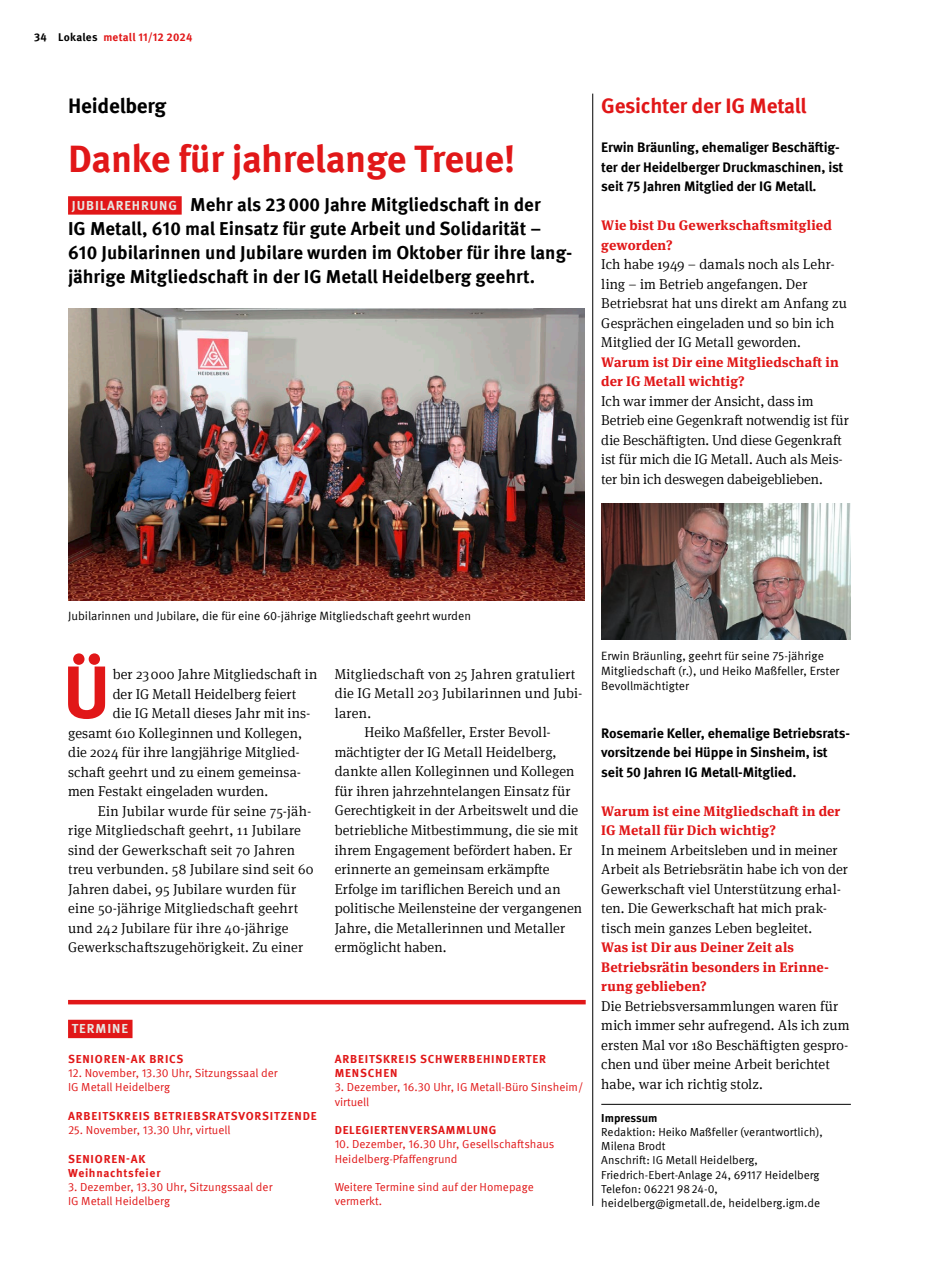
<style>
.page{position:relative;width:936px;height:1285px;background:#fff}
.page>*{position:absolute;margin:0;border:0;box-sizing:border-box;transform-origin:0 0}
.t1{font:700 74.1px "Meta IGM";color:#e11718}
.t2{font:700 38.25px "Meta IGM";letter-spacing:-.015em;color:#e11718}
.t3{font:700 21px "Meta IGM";letter-spacing:-.01em;color:#e11718}
.t4{font:700 21px "Meta IGM";letter-spacing:-.01em;color:#000}
.t5{font:700 18.75px/24px "Meta IGM";color:#000}
.t6{font:300 14.25px/19.5px "Meta Serif IGM";color:#000}
.t7{font:300 14.25px "Meta Serif IGM";letter-spacing:.025em;color:#000}
.t8{font:700 13.8px/19.5px "Meta Serif IGM";letter-spacing:.015em;color:#e11718}
.t9{font:700 13.8px/19.5px "Meta IGM";letter-spacing:-.01em;color:#000}
.t10{font:700 13.2px "Meta IGM";letter-spacing:.07em;color:#e7e6e2}
.t11{font:12px/15px "Meta IGM";color:#000}
.t12{font:11.7px/14.2px "Meta IGM";color:#e11718}
.t13{font:11.7px/14.2px "Meta IGM";color:#000}
.t14{font:700 11.7px/14.2px "Meta IGM";letter-spacing:.07em;color:#e11718}
.t15{font:700 11.7px "Meta IGM";letter-spacing:-.005em;color:#000}
.t16{font:700 11.25px "Meta IGM";letter-spacing:.02em;color:#e11718}
.s1{color:#000}
.s2{font-size:13.2px;color:#e7e6e2}
</style>
<div class="page">
<div style="left:68px;top:196px;width:114px;height:18px;background:#e11718"></div>
<img style="left:68px;top:308px;width:516px;height:293px">
<img style="left:601px;top:503px;width:249px;height:137px">
<hr style="left:601px;top:1103px;width:249px;height:1px;background:#000">
<hr style="left:592px;top:94px;width:1px;height:1111px;background:#000">
<div style="left:68px;top:999px;width:517px;height:5px;background:#e11718"></div>
<div style="left:68px;top:1019px;width:64px;height:18px;background:#e11718"></div>
<p class="t16" style="left:34px;top:28px;width:160px"><span class="s1">34 Lokales</span> metall 11/12 2024</p>
<h3 class="t4" style="left:68px;top:89px;width:100px">Heidelberg</h3>
<h2 class="t2" style="left:68px;top:128px;width:449px">Danke für jahrelange Treue!</h2>
<p class="t5" style="left:68px;top:191px;width:505px"><span class="s2">JUBILAREHRUNG</span> Mehr als 23000 Jahre Mitgliedschaft in der<br>IG Metall, 610 mal Einsatz für gute Arbeit und Solidarität – 610 Jubilarinnen und Jubilare wurden im Oktober für ihre lang&shy;jährige Mitgliedschaft in der IG Metall Heidelberg geehrt.</p>
<h3 class="t3" style="left:601px;top:89px;width:207px">Gesichter der IG Metall</h3>
<p class="t9" style="left:601px;top:137px;width:244px">Erwin Bräunling, ehemaliger Beschäftig&shy;ter der Heidelberger Druckmaschinen, ist seit 75 Jahren Mitglied der IG Metall.</p>
<p class="t8" style="left:601px;top:214px;width:232px">Wie bist Du Gewerkschaftsmitglied geworden?</p>
<p class="t6" style="left:601px;top:254px;width:247px">Ich habe 1949 – damals noch als Lehr&shy;ling – im Betrieb angefangen. Der Betriebsrat hat uns direkt am Anfang zu Gesprächen eingeladen und so bin ich Mitglied der IG Metall geworden.</p>
<p class="t8" style="left:601px;top:351px;width:239px">Warum ist Dir eine Mitgliedschaft in der IG Metall wichtig?</p>
<p class="t6" style="left:601px;top:390px;width:249px">Ich war immer der Ansicht, dass im Betrieb eine Gegenkraft notwendig ist für die Beschäftigten. Und diese Gegenkraft ist für mich die IG Metall. Auch als Meis&shy;ter bin ich deswegen dabeigeblieben.</p>
<p class="t11" style="left:68px;top:608px;width:404px">Jubilarinnen und Jubilare, die für eine 60-jährige Mitgliedschaft geehrt wurden</p>
<h1 class="t1" style="left:63px;top:634px;width:49px">Ü</h1>
<p class="t6" style="left:113px;top:663px;width:206px">ber 23000 Jahre Mitgliedschaft in</p>
<p class="t6" style="left:113px;top:683px;width:185px">der IG Metall Heidelberg feiert</p>
<p class="t6" style="left:113px;top:702px;width:199px">die IG Metall dieses Jahr mit ins-</p>
<p class="t6" style="left:68px;top:722px;width:235px">gesamt 610 Kolleginnen und Kollegen,</p>
<p class="t6" style="left:68px;top:741px;width:233px">die 2024 für ihre langjährige Mitglied-</p>
<p class="t6" style="left:68px;top:761px;width:234px">schaft geehrt und zu einem gemeinsa-</p>
<p class="t6" style="left:68px;top:780px;width:201px">men Festakt eingeladen wurden.</p>
<p class="t6" style="left:98px;top:800px;width:215px">Ein Jubilar wurde für seine 75-jäh-</p>
<p class="t6" style="left:68px;top:819px;width:234px">rige Mitgliedschaft geehrt, 11 Jubilare</p>
<p class="t6" style="left:68px;top:839px;width:229px">sind der Gewerkschaft seit 70 Jahren</p>
<p class="t6" style="left:68px;top:858px;width:247px">treu verbunden. 58 Jubilare sind seit 60</p>
<p class="t6" style="left:68px;top:878px;width:229px">Jahren dabei, 95 Jubilare wurden für</p>
<p class="t6" style="left:68px;top:897px;width:232px">eine 50-jährige Mitgliedschaft geehrt</p>
<p class="t7" style="left:68px;top:917px;width:222px">und 242 Jubilare für ihre 40-jährige</p>
<p class="t6" style="left:68px;top:936px;width:237px">Gewerkschaftszugehörigkeit. Zu einer</p>
<p class="t6" style="left:334px;top:663px;width:242px">Mitgliedschaft von 25 Jahren gratuliert</p>
<p class="t6" style="left:334px;top:683px;width:249px">die IG Metall 203 Jubilarinnen und Jubi-</p>
<p class="t6" style="left:334px;top:702px;width:38px">laren.</p>
<p class="t6" style="left:364px;top:722px;width:188px">Heiko Maßfeller, Erster Bevoll-</p>
<p class="t6" style="left:334px;top:741px;width:223px">mächtigter der IG Metall Heidelberg,</p>
<p class="t6" style="left:334px;top:761px;width:241px">dankte allen Kolleginnen und Kollegen</p>
<p class="t6" style="left:334px;top:780px;width:237px">für ihren jahrzehntelangen Einsatz für</p>
<p class="t6" style="left:334px;top:800px;width:245px">Gerechtigkeit in der Arbeitswelt und die</p>
<p class="t6" style="left:334px;top:819px;width:245px">betriebliche Mitbestimmung, die sie mit</p>
<p class="t6" style="left:334px;top:839px;width:239px">ihrem Engagement befördert haben. Er</p>
<p class="t6" style="left:334px;top:858px;width:216px">erinnerte an gemeinsam erkämpfte</p>
<p class="t6" style="left:334px;top:878px;width:227px">Erfolge im tariflichen Bereich und an</p>
<p class="t6" style="left:334px;top:897px;width:249px">politische Meilensteine der vergangenen</p>
<p class="t6" style="left:334px;top:917px;width:232px">Jahre, die Metallerinnen und Metaller</p>
<p class="t6" style="left:334px;top:936px;width:113px">ermöglicht haben.</p>
<p class="t10" style="left:72px;top:1018px;width:58px">TERMINE</p>
<p class="t14" style="left:68px;top:1050px;width:117px">SENIOREN-AK BRICS</p>
<p class="t12" style="left:68px;top:1064px;width:211px">12. November, 13.30 Uhr, Sitzungssaal der<br>IG Metall Heidelberg</p>
<p class="t14" style="left:68px;top:1107px;width:250px">ARBEITSKREIS BETRIEBSRATSVORSITZENDE</p>
<p class="t12" style="left:68px;top:1121px;width:164px">25. November, 13.30 Uhr, virtuell</p>
<p class="t14" style="left:68px;top:1150px;width:94px">SENIOREN-AK<br>Weihnachtsfeier</p>
<p class="t12" style="left:68px;top:1178px;width:206px">3. Dezember, 13.30 Uhr, Sitzungssaal der<br>IG Metall Heidelberg</p>
<p class="t14" style="left:335px;top:1050px;width:213px">ARBEITSKREIS SCHWERBEHINDERTER<br>MENSCHEN</p>
<p class="t12" style="left:334px;top:1079px;width:250px">3. Dezember, 16.30 Uhr, IG Metall-Büro Sinsheim/ virtuell</p>
<p class="t14" style="left:334px;top:1121px;width:163px">DELEGIERTENVERSAMMLUNG</p>
<p class="t12" style="left:334px;top:1136px;width:221px">10. Dezember, 16.30 Uhr, Gesellschaftshaus<br>Heidelberg-Pfaffengrund</p>
<p class="t12" style="left:334px;top:1178px;width:200px">Weitere Termine sind auf der Homepage vermerkt.</p>
<p class="t11" style="left:601px;top:647px;width:240px">Erwin Bräunling, geehrt für seine 75-jährige<br>Mitgliedschaft (r.), und Heiko Maßfeller, Erster<br>Bevollmächtigter</p>
<p class="t9" style="left:601px;top:722px;width:250px">Rosemarie Keller, ehemalige Betriebsrats&shy;vorsitzende bei Hüppe in Sinsheim, ist seit 50 Jahren IG Metall-Mitglied.</p>
<p class="t8" style="left:601px;top:799px;width:240px">Warum ist eine Mitgliedschaft in der<br>IG Metall für Dich wichtig?</p>
<p class="t6" style="left:601px;top:839px;width:248px">In meinem Arbeitsleben und in meiner Arbeit als Betriebsrätin habe ich von der Gewerkschaft viel Unterstützung erhal&shy;ten. Die Gewerkschaft hat mich prak&shy;tisch mein ganzes Leben begleitet.</p>
<p class="t8" style="left:601px;top:936px;width:229px">Was ist Dir aus Deiner Zeit als<br>Betriebsrätin besonders in Erinne&shy;rung geblieben?</p>
<p class="t6" style="left:601px;top:995px;width:250px">Die Betriebsversammlungen waren für mich immer sehr aufregend. Als ich zum ersten Mal vor 180 Beschäftigten gespro&shy;chen und über meine Arbeit berichtet habe, war ich richtig stolz.</p>
<p class="t15" style="left:601px;top:1108px;width:58px">Impressum</p>
<p class="t13" style="left:601px;top:1123px;width:223px">Redaktion: Heiko Maßfeller (verantwortlich), Milena Brodt<br>Anschrift: IG Metall Heidelberg, Friedrich-Ebert-Anlage 24, 69117 Heidelberg Telefon: 06221 9824-0, heidelberg@igmetall.de, heidelberg.igm.de</p>
</div>
